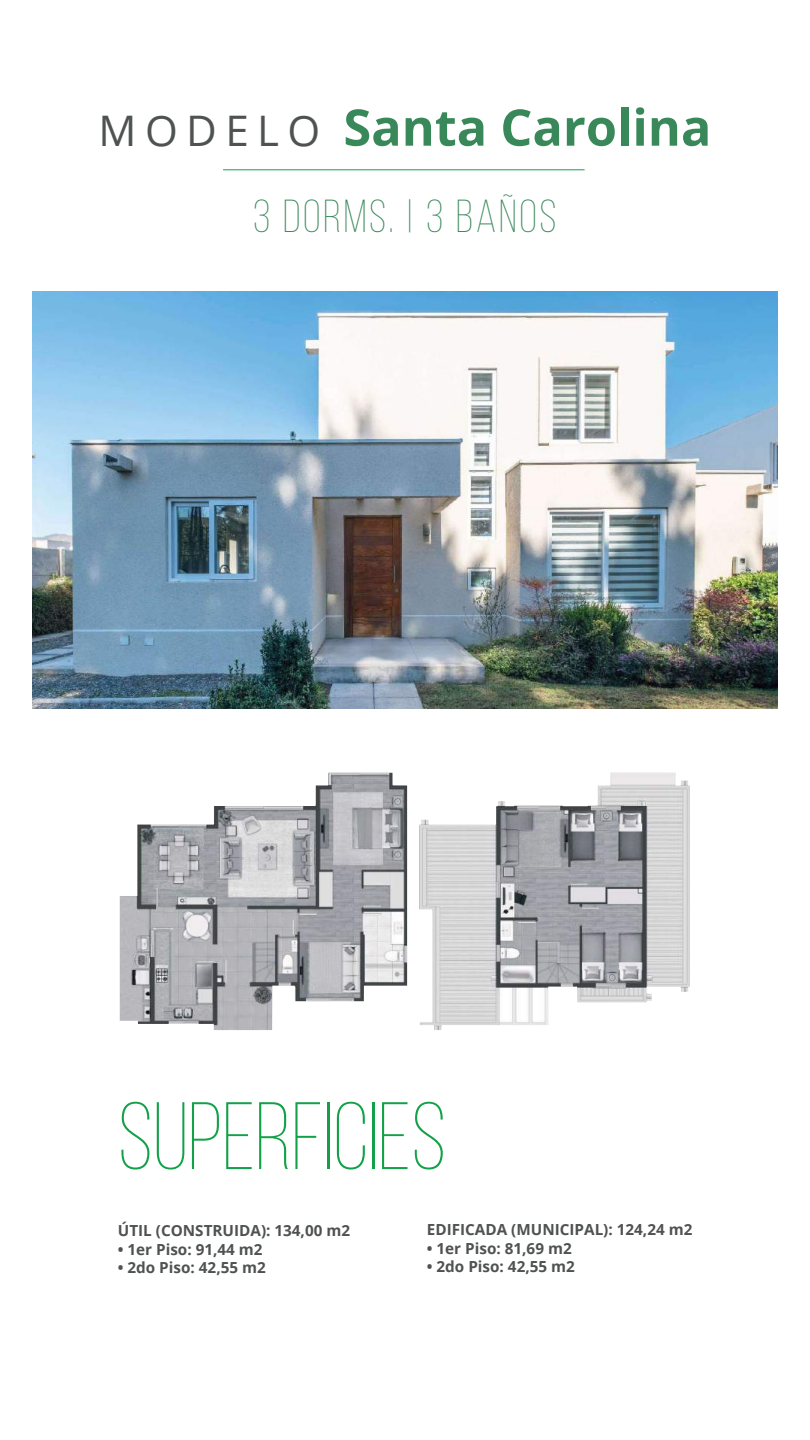
<style>
.page{position:relative;width:810px;height:1440px;background:#fff}
.page>*{position:absolute;margin:0;border:0;box-sizing:border-box;transform-origin:0 0}
.t1{font:300 95.47px "Bebas Neue";color:#12a148}
.t2{font:700 50.47px "Open Sans";color:#38885a}
.t3{font:300 46.2px "Bebas Neue";letter-spacing:.06em;color:#38885a}
.t4{font:700 15.23px "Open Sans";color:#4f5350}
.s1{font-weight:400;font-size:42.15px;color:#4f5350}
</style>
<div class="page">
<img style="left:32px;top:292px;width:746px;height:416px">
<hr style="left:223px;top:169px;width:362px;height:1px;background:#12a148">
<img style="left:120px;top:773px;width:287px;height:257px">
<img style="left:419px;top:773px;width:271px;height:257px">
<h2 class="t2" style="left:99px;top:92px;width:614px"><span class="s1">M O D E L O</span> Santa Carolina</h2>
<h3 class="t3" style="left:253px;top:192px;width:305px">3 DORMS. | 3 BAÑOS</h3>
<h1 class="t1" style="left:118px;top:1086px;width:330px">SUPERFICIES</h1>
<p class="t4" style="left:118px;top:1220px;width:234px">ÚTIL (CONSTRUIDA): 134,00 m2</p>
<p class="t4" style="left:118px;top:1238px;width:146px">• 1er Piso: 91,44 m2</p>
<p class="t4" style="left:118px;top:1257px;width:150px">• 2do Piso: 42,55 m2</p>
<p class="t4" style="left:427px;top:1219px;width:267px">EDIFICADA (MUNICIPAL): 124,24 m2</p>
<p class="t4" style="left:427px;top:1237px;width:146px">• 1er Piso: 81,69 m2</p>
<p class="t4" style="left:427px;top:1256px;width:150px">• 2do Piso: 42,55 m2</p>
</div>
